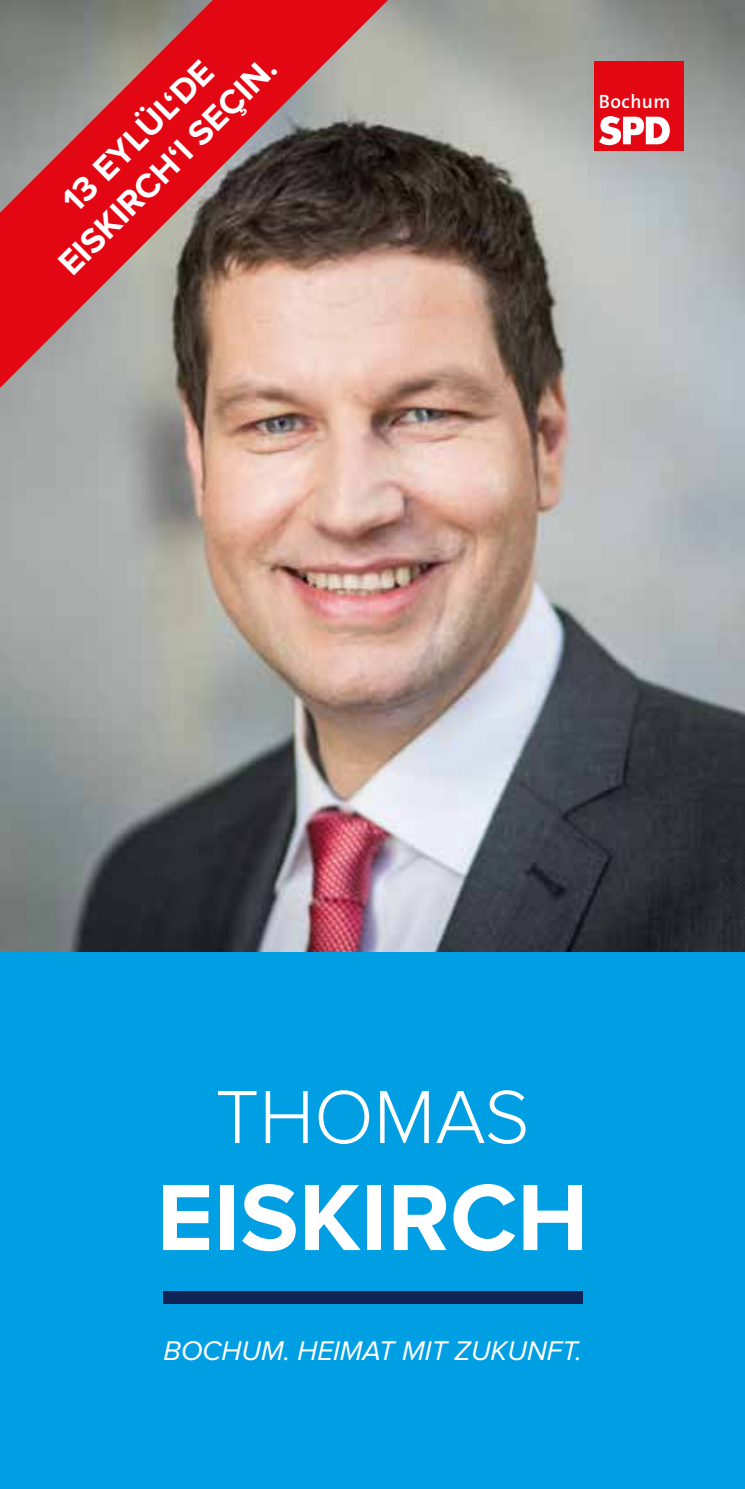
<style>
.page{position:relative;width:745px;height:1489px;background:#fff}
.page>*{position:absolute;margin:0;border:0;box-sizing:border-box;transform-origin:0 0}
.t1{font:700 97.5px "Proxima Nova";color:#fff}
.t2{font:300 78px "Proxima Nova";color:#fff}
.t3{font:700 35px/42px "Proxima Nova";color:#fff;text-align:center}
.t4{font:italic 28px "Proxima Nova";color:#fff}
.t5{font:600 19.25px "The Sans B6";letter-spacing:.025em;color:#fff}
</style>
<div class="page">
<img style="left:0;top:0;width:744px;height:952px">
<div style="left:0;top:952px;width:744px;height:536px;background:#009fe3"></div>
<svg style="left:0;top:0;width:388px;height:388px;background:#af5b5a"></svg>
<div style="left:163px;top:1291px;width:419px;height:12px;background:#0f2356"></div>
<div style="left:593px;top:62px;width:90px;height:89px;background:#e30613"></div>
<svg style="left:599px;top:116px;width:70px;height:29px"></svg>
<p class="t3" style="left:20px;top:225px;width:293px;rotate:-45deg">13 EYLÜL‘DE<br>EISKIRCH‘I SEÇIN.</p>
<p class="t5" style="left:598px;top:92px;width:73px">Bochum</p>
<h2 class="t2" style="left:215px;top:1072px;width:316px">THOMAS</h2>
<h1 class="t1" style="left:156px;top:1161px;width:433px">EISKIRCH</h1>
<p class="t4" style="left:163px;top:1334px;width:420px">BOCHUM. HEIMAT MIT ZUKUNFT.</p>
</div>
